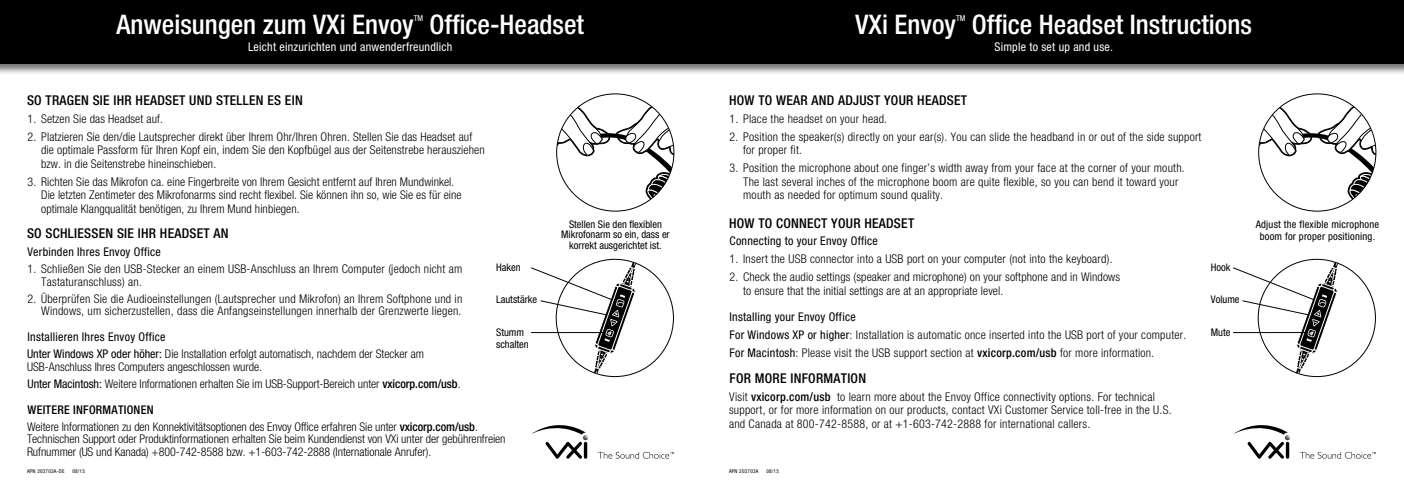
<style>
.page{position:relative;width:1404px;height:486px;background:#fff}
.page>*{position:absolute;margin:0;border:0;box-sizing:border-box;transform-origin:0 0}
.t1{font:500 condensed 27px "Helvetica Neue";color:#fff}
.t2{font:500 condensed 13.5px "Helvetica Neue";letter-spacing:.02em;color:#000}
.t3{font:300 condensed 12px/13.5px "Helvetica Neue";letter-spacing:.01em;color:#000}
.t4{font:condensed 12px "Helvetica Neue";letter-spacing:.02em;color:#fff}
.t5{font:condensed 12px "Helvetica Neue";letter-spacing:.02em;color:#000}
.t6{font:condensed 10.5px/10.5px "Helvetica Neue";color:#000}
.t7{font:condensed 10.5px/12px "Helvetica Neue";letter-spacing:.02em;color:#000;text-align:center}
.t8{font:condensed 8.1px "Helvetica Neue";color:#fff}
.t9{font:condensed 5.25px "Helvetica Neue";letter-spacing:.05em;color:#000}
.s1{font-weight:400}
.s2{font-weight:500}
</style>
<div class="page">
<div style="left:0;top:0;width:1404px;height:75px;background:#000;opacity:.55"></div>
<div style="left:0;top:0;width:1404px;height:63px;background:#000"></div>
<svg style="left:1258px;top:93px;width:119px;height:119px"></svg>
<svg style="left:556px;top:93px;width:119px;height:119px"></svg>
<svg style="left:1233px;top:259px;width:112px;height:118px"></svg>
<hr style="left:1233px;top:332px;width:74px;height:1px;background:#000">
<svg style="left:531px;top:259px;width:112px;height:118px"></svg>
<hr style="left:531px;top:332px;width:74px;height:1px;background:#000">
<svg style="left:531px;top:425px;width:57px;height:34px"></svg>
<svg style="left:598px;top:452px;width:76px;height:7px"></svg>
<svg style="left:1233px;top:425px;width:57px;height:34px"></svg>
<svg style="left:1300px;top:452px;width:76px;height:7px"></svg>
<h1 class="t1" style="left:116px;top:9px;width:299px">Anweisungen zum VXi Envoy</h1>
<p class="t8" style="left:414px;top:13px;width:11px">TM</p>
<h1 class="t1" style="left:430px;top:9px;width:156px">Office-Headset</h1>
<p class="t4" style="left:248px;top:40px;width:206px">Leicht einzurichten und anwenderfreundlich</p>
<p class="t2" style="left:27px;top:92px;width:277px">SO TRAGEN SIE IHR HEADSET UND STELLEN ES EIN</p>
<p class="t3" style="left:28px;top:112px;width:137px">1. Setzen Sie das Headset auf.</p>
<p class="t3" style="left:41px;top:130px;width:445px;text-indent:-14px">2. Platzieren Sie den/die Lautsprecher direkt über Ihrem Ohr/Ihren Ohren. Stellen Sie das Headset auf die optimale Passform für Ihren Kopf ein, indem Sie den Kopfbügel aus der Seitenstrebe herausziehen bzw. in die Seitenstrebe hineinschieben.</p>
<p class="t3" style="left:41px;top:174px;width:422px;text-indent:-14px">3. Richten Sie das Mikrofon ca. eine Fingerbreite von Ihrem Gesicht entfernt auf Ihren Mundwinkel.<br>Die letzten Zentimeter des Mikrofonarms sind recht flexibel. Sie können ihn so, wie Sie es für eine optimale Klangqualität benötigen, zu Ihrem Mund hinbiegen.</p>
<p class="t2" style="left:27px;top:225px;width:203px">SO SCHLIESSEN SIE IHR HEADSET AN</p>
<p class="t5" style="left:28px;top:244px;width:135px">Verbinden Ihres Envoy Office</p>
<p class="t3" style="left:41px;top:262px;width:423px;line-height:12.8px;text-indent:-14px">1. Schließen Sie den USB-Stecker an einem USB-Anschluss an Ihrem Computer (jedoch nicht am<br>Tastaturanschluss) an.</p>
<p class="t3" style="left:28px;top:292px;width:436px;line-height:12.8px;text-align:right">2. Überprüfen Sie die Audioeinstellungen (Lautsprecher und Mikrofon) an Ihrem Softphone und in<br>Windows, um sicherzustellen, dass die Anfangseinstellungen innerhalb der Grenzwerte liegen.</p>
<p class="t3" style="left:27px;top:328px;width:399px;line-height:17.1px"><span class="s1">Installieren Ihres Envoy Office<br>Unter Windows XP oder höher:</span> Die Installation erfolgt automatisch, nachdem der Stecker am</p>
<p class="t3" style="left:27px;top:358px;width:435px;line-height:17.1px">USB-Anschluss Ihres Computers angeschlossen wurde.<br><span class="s1">Unter Macintosh:</span> Weitere Informationen erhalten Sie im USB-Support-Bereich unter <span class="s2">vxicorp.com/usb</span>.</p>
<p class="t3" style="left:27px;top:401px;width:452px;line-height:17.1px"><span class="s2">WEITERE INFORMATIONEN<br></span>Weitere Informationen zu den Konnektivitätsoptionen des Envoy Office erfahren Sie unter <span class="s2">vxicorp.com/usb</span>.</p>
<p class="t3" style="left:27px;top:433px;width:480px;line-height:12.8px">Technischen Support oder Produktinformationen erhalten Sie beim Kundendienst von VXi unter der gebührenfreien<br>Rufnummer (US und Kanada) +800-742-8588 bzw. +1-603-742-2888 (Internationale Anrufer).</p>
<p class="t6" style="left:496px;top:262px;width:26px">Haken</p>
<p class="t6" style="left:496px;top:294px;width:42px">Lautstärke</p>
<p class="t6" style="left:496px;top:326px;width:34px;line-height:12px">Stumm schalten</p>
<p class="t6" style="left:561px;top:219px;width:110px;text-align:center">Stellen Sie den flexiblen<br>Mikrofonarm so ein, dass er korrekt ausgerichtet ist.</p>
<h1 class="t1" style="left:856px;top:9px;width:102px">VXi Envoy</h1>
<p class="t8" style="left:956px;top:13px;width:11px">TM</p>
<h1 class="t1" style="left:972px;top:9px;width:281px">Office Headset Instructions</h1>
<p class="t4" style="left:994px;top:40px;width:120px">Simple to set up and use.</p>
<p class="t2" style="left:729px;top:92px;width:240px">HOW TO WEAR AND ADJUST YOUR HEADSET</p>
<p class="t3" style="left:730px;top:112px;width:159px">1. Place the headset on your head.</p>
<p class="t3" style="left:743px;top:130px;width:460px;text-indent:-14px">2. Position the speaker(s) directly on your ear(s). You can slide the headband in or out of the side support for proper fit.</p>
<p class="t3" style="left:743px;top:161px;width:443px;text-indent:-14px">3. Position the microphone about one finger’s width away from your face at the corner of your mouth.<br>The last several inches of the microphone boom are quite flexible, so you can bend it toward your mouth as needed for optimum sound quality.</p>
<p class="t2" style="left:729px;top:215px;width:187px">HOW TO CONNECT YOUR HEADSET</p>
<p class="t5" style="left:730px;top:234px;width:150px">Connecting to your Envoy Office</p>
<p class="t3" style="left:730px;top:252px;width:385px">1. Insert the USB connector into a USB port on your computer (not into the keyboard).</p>
<p class="t3" style="left:743px;top:270px;width:379px;text-indent:-14px">2. Check the audio settings (speaker and microphone) on your softphone and in Windows to ensure that the initial settings are at an appropriate level.</p>
<p class="t3" style="left:730px;top:308px;width:458px;line-height:17.9px"><span class="s1">Installing your Envoy Office<br>For Windows XP or higher</span>: Installation is automatic once inserted into the USB port of your computer.<br><span class="s1">For Macintosh</span>: Please visit the USB support section at <span class="s2">vxicorp.com/usb</span> for more information.</p>
<p class="t2" style="left:730px;top:370px;width:138px">FOR MORE INFORMATION</p>
<p class="t3" style="left:729px;top:390px;width:444px">Visit <span class="s2">vxicorp.com/usb</span> to learn more about the Envoy Office connectivity options. For technical support, or for more information on our products, contact VXi Customer Service toll-free in the U.S. and Canada at 800-742-8588, or at +1-603-742-2888 for international callers.</p>
<p class="t6" style="left:1211px;top:262px;width:21px">Hook</p>
<p class="t6" style="left:1211px;top:294px;width:30px">Volume</p>
<p class="t6" style="left:1211px;top:327px;width:21px">Mute</p>
<p class="t7" style="left:1256px;top:218px;width:125px">Adjust the flexible microphone boom for proper positioning.</p>
<p class="t9" style="left:27px;top:468px;width:39px">APN 203703A-DE</p>
<p class="t9" style="left:72px;top:468px;width:14px">08/15</p>
<p class="t9" style="left:729px;top:468px;width:31px">APN 203703A</p>
<p class="t9" style="left:766px;top:468px;width:14px">08/15</p>
</div>
